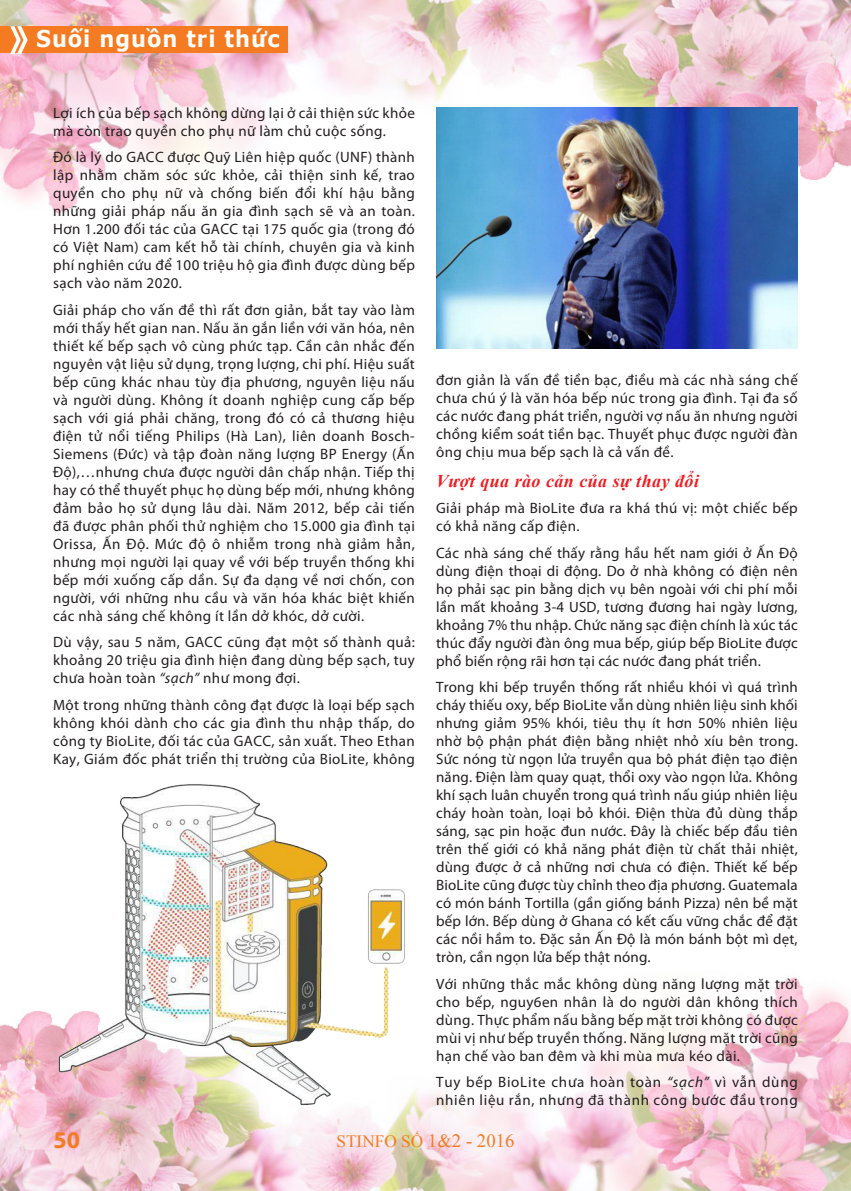
<style>
.page{position:relative;width:851px;height:1191px;background:#fff}
.page>*{position:absolute;margin:0;border:0;box-sizing:border-box;transform-origin:0 0}
.t1{font:700 24px "Myriad Pro";color:#f47b21}
.t2{font:700 23.1px "Verdana";letter-spacing:.045em;color:#fff;scale:.91 1}
.t3{font:italic 700 18px "Times New Roman";letter-spacing:.025em;color:#ee1d23}
.t4{font:17.25px "Times New Roman";color:#f47b21}
.t5{font:15px/18px "Myriad Pro";letter-spacing:.025em;color:#231f20;text-align:justify}
.t6{font:15px/18px "Myriad Pro";letter-spacing:.05em;color:#231f20}
.s1{font-style:italic}
.s2{font-size:18.75px}
</style>
<div class="page">
<img style="left:0;top:977px;width:850px;height:214px">
<img style="left:0;top:0;width:850px;height:219px">
<div style="left:0;top:26px;width:287px;height:27px;background:#f47b21"></div>
<svg style="left:10px;top:26px;width:18px;height:28px"></svg>
<img style="left:53px;top:784px;width:362px;height:329px">
<img style="left:436px;top:108px;width:361px;height:241px">
<h2 class="t2" style="left:36px;top:24px;width:269px">Suối nguồn tri thức</h2>
<p class="t5" style="left:53px;top:103px;width:363px">Lợi ích của bếp sạch không dừng lại ở cải thiện sức khỏe mà còn trao quyền cho phụ nữ làm chủ cuộc sống.</p>
<p class="t5" style="left:53px;top:148px;width:363px">Đó là lý do GACC được Quỹ Liên hiệp quốc (UNF) thành lập nhằm chăm sóc sức khỏe, cải thiện sinh kế, trao quyền cho phụ nữ và chống biến đổi khí hậu bằng những giải pháp nấu ăn gia đình sạch sẽ và an toàn.<br>Hơn 1.200 đối tác của GACC tại 175 quốc gia (trong đó có Việt Nam) cam kết hỗ tài chính, chuyên gia và kinh phí nghiên cứu để 100 triệu hộ gia đình được dùng bếp sạch vào năm 2020.</p>
<p class="t5" style="left:53px;top:300px;width:363px">Giải pháp cho vấn đề thì rất đơn giản, bắt tay vào làm mới thấy hết gian nan. Nấu ăn gắn liền với văn hóa, nên thiết kế bếp sạch vô cùng phức tạp. Cần cân nhắc đến nguyên vật liệu sử dụng, trọng lượng, chi phí. Hiệu suất bếp cũng khác nhau tùy địa phương, nguyên liệu nấu và người dùng. Không ít doanh nghiệp cung cấp bếp sạch với giá phải chăng, trong đó có cả thương hiệu điện tử nổi tiếng Philips (Hà Lan), liên doanh Bosch-Siemens (Đức) và tập đoàn năng lượng BP Energy (Ấn Độ),…nhưng chưa được người dân chấp nhận. Tiếp thị hay có thể thuyết phục họ dùng bếp mới, nhưng không đảm bảo họ sử dụng lâu dài. Năm 2012, bếp cải tiến đã được phân phối thử nghiệm cho 15.000 gia đình tại Orissa, Ấn Độ. Mức độ ô nhiễm trong nhà giảm hẳn, nhưng mọi người lại quay về với bếp truyền thống khi bếp mới xuống cấp dần. Sự đa dạng về nơi chốn, con người, với những nhu cầu và văn hóa khác biệt khiến các nhà sáng chế không ít lần dở khóc, dở cười.</p>
<p class="t5" style="left:53px;top:633px;width:363px">Dù vậy, sau 5 năm, GACC cũng đạt một số thành quả: khoảng 20 triệu gia đình hiện đang dùng bếp sạch, tuy chưa hoàn toàn <span class="s1">“sạch”</span> như mong đợi.</p>
<p class="t5" style="left:53px;top:695px;width:363px">Một trong những thành công đạt được là loại bếp sạch không khói dành cho các gia đình thu nhập thấp, do công ty BioLite, đối tác của GACC, sản xuất. Theo Ethan Kay, Giám đốc phát triển thị trường của BioLite, không</p>
<p class="t5" style="left:436px;top:370px;width:363px">đơn giản là vấn đề tiền bạc, điều mà các nhà sáng chế chưa chú ý là văn hóa bếp núc trong gia đình. Tại đa số các nước đang phát triển, người vợ nấu ăn nhưng người chồng kiểm soát tiền bạc. Thuyết phục được người đàn ông chịu mua bếp sạch là cả vấn đề.</p>
<p class="t3" style="left:436px;top:468px;width:264px">Vượt qua rào cản của sự thay đổi</p>
<p class="t5" style="left:436px;top:499px;width:363px">Giải pháp mà BioLite đưa ra khá thú vị: một chiếc bếp có khả năng cấp điện.</p>
<p class="t5" style="left:436px;top:543px;width:363px">Các nhà sáng chế thấy rằng hầu hết nam giới ở Ấn Độ dùng điện thoại di động. Do ở nhà không có điện nên họ phải sạc pin bằng dịch vụ bên ngoài với chi phí mỗi lần mất khoảng 3-4 USD, tương đương hai ngày lương, khoảng 7% thu nhập. Chức năng sạc điện chính là xúc tác thúc đẩy người đàn ông mua bếp, giúp bếp BioLite được phổ biến rộng rãi hơn tại các nước đang phát triển.</p>
<p class="t5" style="left:436px;top:678px;width:363px">Trong khi bếp truyền thống rất nhiều khói vì quá trình cháy thiếu oxy, bếp BioLite vẫn dùng nhiên liệu sinh khối nhưng giảm 95% khói, tiêu thụ ít hơn 50% nhiên liệu nhờ bộ phận phát điện bằng nhiệt nhỏ xíu bên trong.<br>Sức nóng từ ngọn lửa truyền qua bộ phát điện tạo điện năng. Điện làm quay quạt, thổi oxy vào ngọn lửa. Không khí sạch luân chuyển trong quá trình nấu giúp nhiên liệu cháy hoàn toàn, loại bỏ khói. Điện thừa đủ dùng thắp sáng, sạc pin hoặc đun nước. Đây là chiếc bếp đầu tiên trên thế giới có khả năng phát điện từ chất thải nhiệt, dùng được ở cả những nơi chưa có điện. Thiết kế bếp BioLite cũng được tùy chỉnh theo địa phương. Guatemala có món bánh Tortilla (gần giống bánh Pizza) nên bề mặt bếp lớn. Bếp dùng ở Ghana có kết cấu vững chắc để đặt các nồi hầm to. Đặc sản Ấn Độ là món bánh bột mì dẹt, tròn, cần ngọn lửa bếp thật nóng.</p>
<p class="t5" style="left:436px;top:974px;width:363px">Với những thắc mắc không dùng năng lượng mặt trời cho bếp, nguy6en nhân là do người dân không thích dùng. Thực phẩm nấu bằng bếp mặt trời không có được mùi vị như bếp truyền thống. Năng lượng mặt trời cũng hạn chế vào ban đêm và khi mùa mưa kéo dài.</p>
<p class="t6" style="left:436px;top:1073px;width:363px">Tuy bếp BioLite chưa hoàn toàn <span class="s1">“sạch”</span> vì vẫn dùng nhiên liệu rắn, nhưng đã thành công bước đầu trong</p>
<p class="t1" style="left:53px;top:1124px;width:28px">50</p>
<p class="t4" style="left:336px;top:1130px;width:179px">STINFO SỐ <span class="s2">1&amp;2 - 2016</span></p>
</div>
